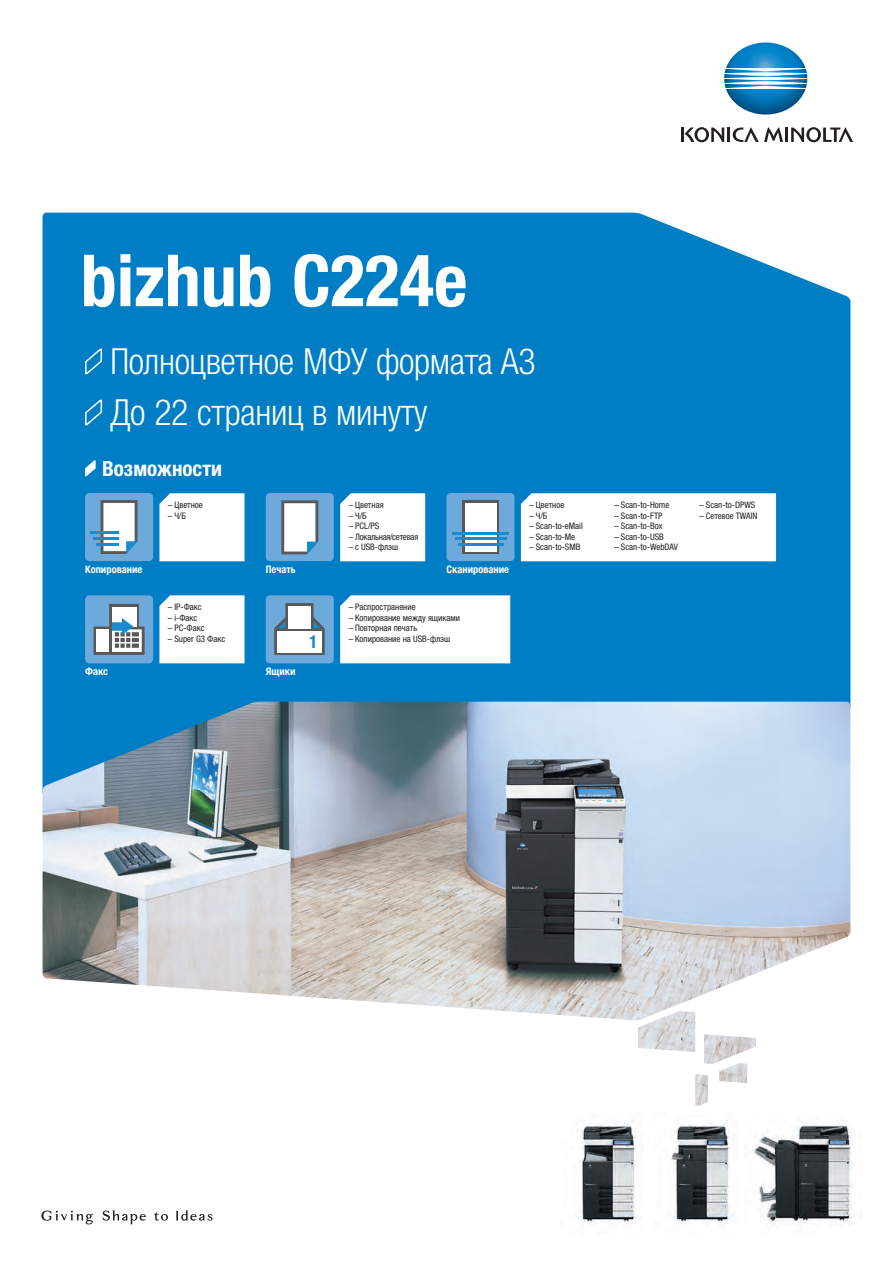
<style>
.page{position:relative;width:893px;height:1263px;background:#fff}
.page>*{position:absolute;margin:0;border:0;box-sizing:border-box;transform-origin:0 0}
.Bro_Back____Address{font:700 condensed 72px "Helvetica Neue LTW1 G";color:#fff}
.Bro_Back____Address-2{font:300 condensed 36px "Helvetica Neue LTW1 G";letter-spacing:-.01em;color:#fff}
.Bro_Inside_SUBHEAD_B{font:700 condensed 21px "Helvetica Neue LTW1 G";color:#fff}
.t1{font:700 condensed 17.85px "Helvetica Neue LTW1 G";color:#178dce}
.Bro_Inside__Subhead{font:700 condensed 10.5px "Helvetica Neue LTW1 G";color:#fff}
.Bro_Inside_WORKFLOW{font:condensed 9px "Helvetica Neue LTW1 G";color:#231f20}
.Bro_Inside_WORKFLOW-2{font:condensed 9px "Helvetica Neue LTW1 G";letter-spacing:-.02em;color:#231f20}
</style>
<div class="page">
<div style="left:43px;top:213px;width:807px;height:489px;background:#007ec5"></div>
<img style="left:724px;top:42px;width:83px;height:73px">
<hr style="left:785px;top:128px;width:3px;height:14px;background:#231f20">
<svg style="left:791px;top:127px;width:62px;height:15px"></svg>
<svg style="left:681px;top:127px;width:102px;height:15px"></svg>
<svg style="left:103px;top:1210px;width:43px;height:14px"></svg>
<svg style="left:176px;top:1210px;width:37px;height:10px"></svg>
<svg style="left:41px;top:1210px;width:52px;height:14px"></svg>
<svg style="left:154px;top:1212px;width:14px;height:9px"></svg>
<svg style="left:84px;top:348px;width:19px;height:28px"></svg>
<svg style="left:84px;top:399px;width:19px;height:28px"></svg>
<svg style="left:84px;top:460px;width:12px;height:18px"></svg>
<img style="left:43px;top:702px;width:807px;height:318px">
<img style="left:638px;top:1011px;width:118px;height:95px">
<svg style="left:159px;top:493px;width:85px;height:68px"></svg>
<div style="left:266px;top:595px;width:68px;height:68px;background:#6da9db;border-radius:4px"></div>
<svg style="left:274px;top:603px;width:51px;height:52px"></svg>
<div style="left:288px;top:606px;width:23px;height:22px;background:#fff"></div>
<div style="left:277px;top:631px;width:45px;height:21px;background:#fff"></div>
<div style="left:266px;top:493px;width:68px;height:68px;background:#6da9db;border-radius:4px"></div>
<div style="left:446px;top:493px;width:68px;height:68px;background:#6da9db;border-radius:4px"></div>
<svg style="left:281px;top:500px;width:37px;height:54px;background:#cdd4da"></svg>
<div style="left:85px;top:595px;width:68px;height:68px;background:#6da9db;border-radius:4px"></div>
<svg style="left:94px;top:604px;width:51px;height:51px"></svg>
<div style="left:85px;top:493px;width:68px;height:68px;background:#6da9db;border-radius:4px"></div>
<svg style="left:101px;top:500px;width:37px;height:54px;background:#c8d2d8"></svg>
<hr style="left:96px;top:543px;width:23px;height:2px;background:#178dce">
<hr style="left:94px;top:537px;width:25px;height:3px;background:#178dce">
<hr style="left:91px;top:531px;width:28px;height:3px;background:#178dce">
<svg style="left:462px;top:500px;width:37px;height:54px"></svg>
<div style="left:465px;top:503px;width:31px;height:48px;background:#fff"></div>
<hr style="left:458px;top:543px;width:45px;height:3px;background:#178dce">
<hr style="left:455px;top:537px;width:51px;height:3px;background:#178dce">
<hr style="left:452px;top:532px;width:57px;height:2px;background:#178dce">
<svg style="left:340px;top:493px;width:85px;height:68px"></svg>
<svg style="left:159px;top:595px;width:85px;height:68px"></svg>
<svg style="left:521px;top:493px;width:255px;height:68px"></svg>
<img style="left:752px;top:1118px;width:103px;height:108px">
<img style="left:577px;top:1120px;width:65px;height:104px">
<img style="left:670px;top:1120px;width:67px;height:105px">
<svg style="left:340px;top:595px;width:170px;height:68px"></svg>
<p class="Bro_Back____Address" style="left:81px;top:237px;width:388px">bizhub С224e</p>
<p class="Bro_Back____Address-2" style="left:111px;top:340px;width:427px">Полноцветное МФУ формата А3</p>
<p class="Bro_Back____Address-2" style="left:111px;top:391px;width:318px">До 22 страниц в минуту</p>
<p class="Bro_Inside_SUBHEAD_B" style="left:102px;top:456px;width:121px">Возможности</p>
<p class="Bro_Inside_WORKFLOW" style="left:168px;top:500px;width:37px">– Цветное</p>
<p class="Bro_Inside_WORKFLOW" style="left:168px;top:510px;width:20px">– Ч/Б</p>
<p class="Bro_Inside_WORKFLOW" style="left:349px;top:500px;width:36px">– Цветная</p>
<p class="Bro_Inside_WORKFLOW" style="left:349px;top:510px;width:20px">– Ч/Б</p>
<p class="Bro_Inside_WORKFLOW" style="left:349px;top:521px;width:32px">– PCL/PS</p>
<p class="Bro_Inside_WORKFLOW-2" style="left:349px;top:531px;width:71px">– Локальная/сетевая</p>
<p class="Bro_Inside_WORKFLOW" style="left:349px;top:542px;width:51px">– с USB-флэш</p>
<p class="Bro_Inside__Subhead" style="left:85px;top:563px;width:59px">Копирование</p>
<p class="Bro_Inside__Subhead" style="left:446px;top:563px;width:64px">Сканирование</p>
<p class="Bro_Inside__Subhead" style="left:266px;top:563px;width:32px">Печать</p>
<p class="Bro_Inside__Subhead" style="left:85px;top:665px;width:25px">Факс</p>
<p class="Bro_Inside_WORKFLOW" style="left:168px;top:602px;width:35px">– IP-Факс</p>
<p class="Bro_Inside_WORKFLOW" style="left:168px;top:612px;width:31px">– i-Факс</p>
<p class="Bro_Inside_WORKFLOW" style="left:168px;top:623px;width:38px">– PC-Факс</p>
<p class="Bro_Inside_WORKFLOW" style="left:168px;top:633px;width:59px">– Super G3 Факс</p>
<p class="Bro_Inside__Subhead" style="left:266px;top:665px;width:31px">Ящики</p>
<p class="t1" style="left:309px;top:631px;width:10px">1</p>
<p class="Bro_Inside_WORKFLOW" style="left:349px;top:602px;width:69px">– Распространение</p>
<p class="Bro_Inside_WORKFLOW" style="left:349px;top:612px;width:113px">– Копирование между ящиками</p>
<p class="Bro_Inside_WORKFLOW" style="left:349px;top:623px;width:70px">– Повторная печать</p>
<p class="Bro_Inside_WORKFLOW" style="left:349px;top:633px;width:103px">– Копирование на USB-флэш</p>
<p class="Bro_Inside_WORKFLOW" style="left:529px;top:500px;width:37px">– Цветное</p>
<p class="Bro_Inside_WORKFLOW" style="left:529px;top:510px;width:20px">– Ч/Б</p>
<p class="Bro_Inside_WORKFLOW" style="left:529px;top:521px;width:55px">– Scan-to-eMail</p>
<p class="Bro_Inside_WORKFLOW" style="left:529px;top:531px;width:47px">– Scan-to-Me</p>
<p class="Bro_Inside_WORKFLOW" style="left:529px;top:542px;width:53px">– Scan-to-SMB</p>
<p class="Bro_Inside_WORKFLOW" style="left:614px;top:500px;width:56px">– Scan-to-Home</p>
<p class="Bro_Inside_WORKFLOW" style="left:614px;top:510px;width:50px">– Scan-to-FTP</p>
<p class="Bro_Inside_WORKFLOW" style="left:614px;top:521px;width:49px">– Scan-to-Box</p>
<p class="Bro_Inside_WORKFLOW" style="left:614px;top:531px;width:51px">– Scan-to-USB</p>
<p class="Bro_Inside_WORKFLOW" style="left:614px;top:542px;width:65px">– Scan-to-WebDAV</p>
<p class="Bro_Inside_WORKFLOW" style="left:699px;top:500px;width:57px">– Scan-to-DPWS</p>
<p class="Bro_Inside_WORKFLOW" style="left:699px;top:510px;width:60px">– Сетевое TWAIN</p>
</div>
